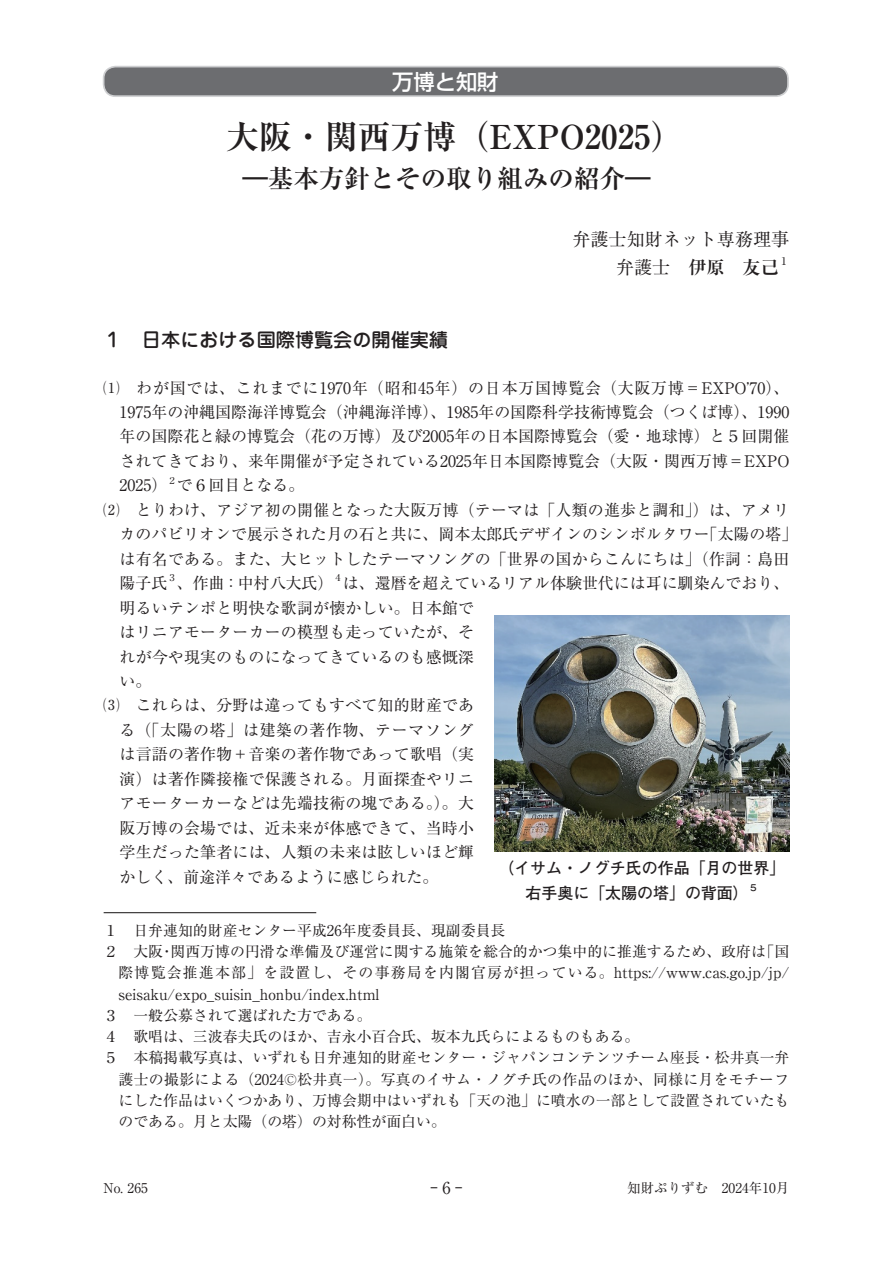
<style>
.page{position:relative;width:893px;height:1263px;background:#fff}
.page>*{position:absolute;margin:0;border:0;box-sizing:border-box;transform-origin:0 0}
.t1{font:700 33px "Ryumin Pro";color:#231f20}
.t2{font:700 25.5px "Ryumin Pro";color:#231f20}
.t3{font:500 21.3px "Shin Go Pro";color:#fff}
.大見出し{font:500 19.2px "Jun 34 Pro";color:#231f20}
.肩書き名前{font:18px "Ryumin Pro";color:#231f20}
.肩書き名前-2{font:700 18px "Ryumin Pro";color:#231f20}
.t4{font:16.5px "Ryumin Pro";color:#231f20;scale:.4 1}
.ぷり本文{font:15.9px/24.5px "Ryumin Pro";letter-spacing:.01em;color:#231f20;text-align:justify}
.キャプション{font:700 15.9px "Futo Go B101 Pr 6 N";color:#231f20}
.注釈{font:14.85px/21.3px "Ryumin Pro";color:#231f20;text-align:justify}
.t5{font:13.5px "Ryumin Pro";color:#231f20}
.肩書き名前-3{font:10.5px "Ryumin Pro";color:#231f20}
.ぷり本文-2{font:9.3px "Ryumin Pro";color:#231f20}
.キャプション-2{font:700 9.3px "Futo Go B101 Pr 6 N";color:#231f20}
.s1{font-weight:400}
</style>
<div class="page">
<div style="left:104px;top:67px;width:684px;height:29px;background:#6c6d70;border-radius:12px"></div>
<div style="left:103px;top:66px;width:686px;height:31px;border:1px solid #d1d2d4;border-radius:12px"></div>
<div style="left:104px;top:67px;width:684px;height:29px;border:1px solid #d1d2d4;border-radius:12px"></div>
<hr style="left:104px;top:912px;width:212px;height:1px;background:#231f20">
<img style="left:494px;top:615px;width:295px;height:236px">
<p class="t3" style="left:392px;top:64px;width:108px">万博と知財</p>
<p class="t1" style="left:226px;top:110px;width:459px">大阪・関西万博（EXPO2025）</p>
<p class="t2" style="left:242px;top:158px;width:410px">―基本方針とその取り組みの紹介―</p>
<p class="肩書き名前" style="left:572px;top:225px;width:218px">弁護士知財ネット専務理事</p>
<p class="肩書き名前-2" style="left:616px;top:253px;width:164px"><span class="s1">弁護士　</span>伊原　友己</p>
<p class="肩書き名前-3" style="left:779px;top:253px;width:12px">１</p>
<p class="大見出し" style="left:104px;top:325px;width:346px">１　日本における国際博覧会の開催実績</p>
<p class="ぷり本文" style="left:120px;top:374px;width:671px;text-indent:-16px">⑴　わが国では、これまでに1970年（昭和45年）の日本万国博覧会（大阪万博＝EXPO’70）、1975年の沖縄国際海洋博覧会（沖縄海洋博）、1985年の国際科学技術博覧会（つくば博）、1990年の国際花と緑の博覧会（花の万博）及び2005年の日本国際博覧会（愛・地球博）と５回開催されてきており、来年開催が予定されている2025年日本国際博覧会（大阪・関西万博＝EXPO 2025）</p>
<p class="ぷり本文-2" style="left:167px;top:473px;width:11px">２</p>
<p class="ぷり本文" style="left:177px;top:472px;width:129px">で６回目となる。</p>
<p class="ぷり本文" style="left:120px;top:497px;width:679px;text-align:left;text-indent:-16px">⑵　とりわけ、アジア初の開催となった大阪万博（テーマは「人類の進歩と調和」）は、アメリカのパビリオンで展示された月の石と共に、岡本太郎氏デザインのシンボルタワー「太陽の塔」は有名である。また、大ヒットしたテーマソングの「世界の国からこんにちは」（作詞：島田陽子氏</p>
<p class="ぷり本文-2" style="left:167px;top:570px;width:11px">３</p>
<p class="ぷり本文" style="left:177px;top:570px;width:158px">、作曲：中村八大氏）</p>
<p class="ぷり本文-2" style="left:334px;top:570px;width:11px">４</p>
<p class="ぷり本文" style="left:120px;top:570px;width:671px;text-align:left;text-indent:223px">は、還暦を超えているリアル体験世代には耳に馴染んでおり、明るいテンポと明快な歌詞が懐かしい。日本館で<br>はリニアモーターカーの模型も走っていたが、そ<br>れが今や現実のものになってきているのも感慨深<br>い。</p>
<p class="ぷり本文" style="left:120px;top:692px;width:356px;text-indent:-16px">⑶　これらは、分野は違ってもすべて知的財産である（「太陽の塔」は建築の著作物、テーマソングは言語の著作物＋音楽の著作物であって歌唱（実演）は著作隣接権で保護される。月面探査やリニアモーターカーなどは先端技術の塊である。）。大阪万博の会場では、近未来が体感できて、当時小学生だった筆者には、人類の未来は眩しいほど輝かしく、前途洋々であるように感じられた。</p>
<p class="キャプション" style="left:498px;top:855px;width:289px">（イサム・ノグチ氏の作品「月の世界」</p>
<p class="キャプション" style="left:526px;top:880px;width:225px">右手奥に「太陽の塔」の背面）</p>
<p class="キャプション-2" style="left:749px;top:880px;width:11px">５</p>
<p class="注釈" style="left:104px;top:919px;width:403px">１　日弁連知的財産センター平成26年度委員長、現副委員長</p>
<p class="注釈" style="left:119px;top:940px;width:672px;text-indent:-15px">２　大阪・関西万博の円滑な準備及び運営に関する施策を総合的かつ集中的に推進するため、政府は「国際博覧会推進本部」を設置し、その事務局を内閣官房が担っている。https://www.cas.go.jp/jp/ seisaku/expo_suisin_honbu/index.html</p>
<p class="注釈" style="left:104px;top:1004px;width:269px">３　一般公募されて選ばれた方である。</p>
<p class="注釈" style="left:104px;top:1025px;width:537px">４　歌唱は、三波春夫氏のほか、吉永小百合氏、坂本九氏らによるものもある。</p>
<p class="注釈" style="left:119px;top:1046px;width:672px;text-indent:-15px">５　本稿掲載写真は、いずれも日弁連知的財産センター・ジャパンコンテンツチーム座長・松井真一弁護士の撮影による（2024©松井真一）。写真のイサム・ノグチ氏の作品のほか、同様に月をモチーフにした作品はいくつかあり、万博会期中はいずれも「天の池」に噴水の一部として設置されていたものである。月と太陽（の塔）の対称性が面白い。</p>
<p class="t5" style="left:104px;top:1177px;width:46px">No. 265</p>
<p class="t4" style="left:431px;top:1174px;width:80px">― 6―</p>
<p class="t5" style="left:627px;top:1177px;width:163px">知財ぷりずむ　2024年10月</p>
</div>
